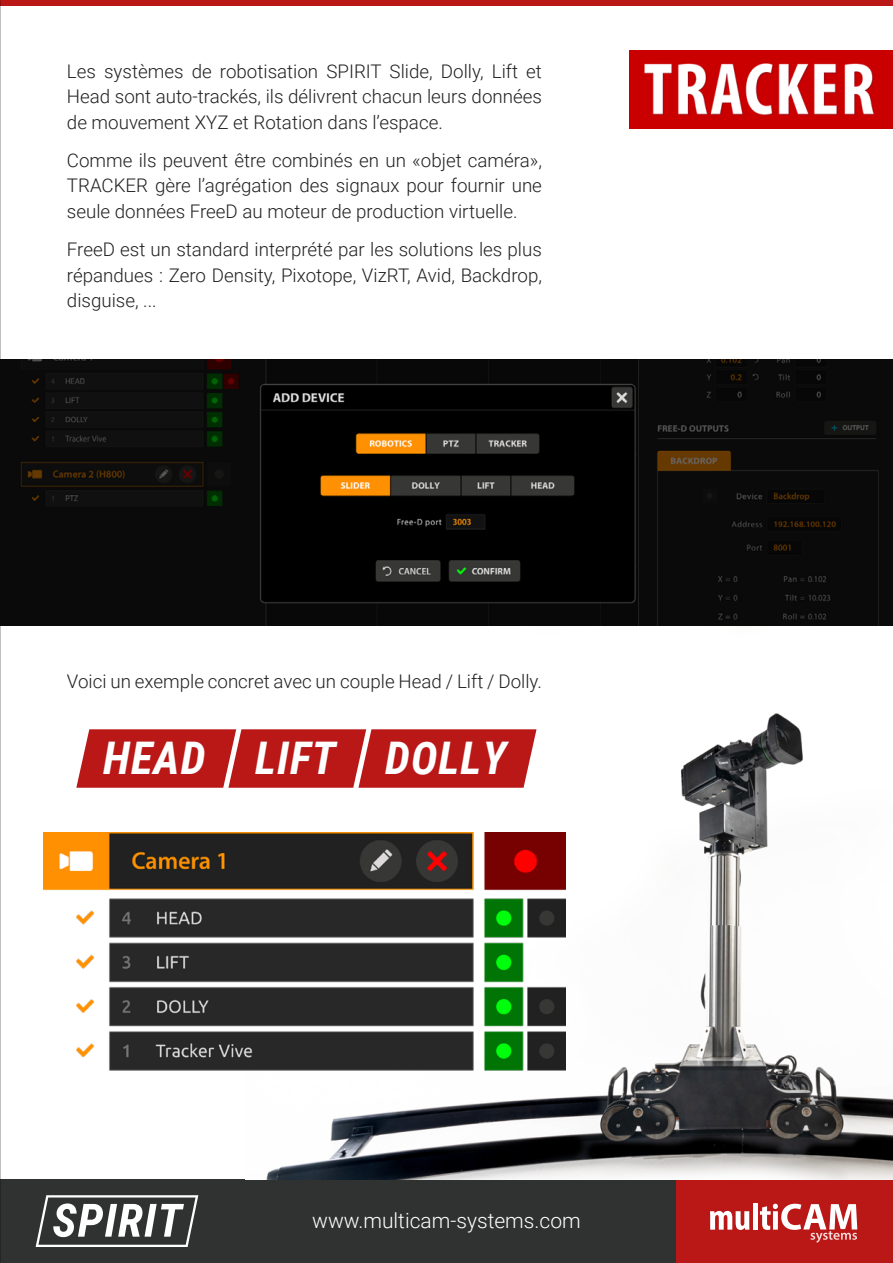
<style>
.page{position:relative;width:893px;height:1263px;background:#fff}
.page>*{position:absolute;margin:0;border:0;box-sizing:border-box;transform-origin:0 0}
.t1{font:italic 700 45px "Roboto Condensed";letter-spacing:.02em;color:#fff}
.t2{font:300 21px "Roboto";color:#fff}
.t3{font:300 18.75px/25.5px "Roboto";color:#212121;text-align:justify}
</style>
<div class="page">
<div style="left:0;top:1179px;width:893px;height:84px;background:#303131"></div>
<div style="left:676px;top:1179px;width:217px;height:84px;background:#b91817"></div>
<svg style="left:710px;top:1211px;width:39px;height:19px"></svg>
<div style="left:753px;top:1203px;width:5px;height:26px;background:#fff"></div>
<svg style="left:760px;top:1204px;width:97px;height:39px"></svg>
<svg style="left:36px;top:1195px;width:162px;height:52px"></svg>
<div style="left:0;top:0;width:893px;height:6px;background:#b91817"></div>
<img style="left:266px;top:713px;width:627px;height:466px">
<img style="left:0;top:840px;width:1px;height:339px">
<img style="left:0;top:0;width:1px;height:840px">
<img style="left:629px;top:51px;width:264px;height:77px">
<img style="left:0;top:359px;width:893px;height:267px">
<img style="left:44px;top:832px;width:521px;height:253px">
<svg style="left:76px;top:729px;width:460px;height:59px;background:#bd2524"></svg>
<p class="t3" style="left:67px;top:57px;width:477px">Les systèmes de robotisation SPIRIT Slide, Dolly, Lift et Head sont auto-trackés, ils délivrent chacun leurs données de mouvement XYZ et Rotation dans l’espace.</p>
<p class="t3" style="left:67px;top:147px;width:477px">Comme ils peuvent être combinés en un «objet caméra», TRACKER gère l’agrégation des signaux pour fournir une seule données FreeD au moteur de production virtuelle.</p>
<p class="t3" style="left:67px;top:236px;width:477px">FreeD est un standard interprété par les solutions les plus répandues : Zero Density, Pixotope, VizRT, Avid, Backdrop, disguise, ...</p>
<p class="t3" style="left:67px;top:668px;width:477px">Voici un exemple concret avec un couple Head / Lift / Dolly.</p>
<h1 class="t1" style="left:103px;top:727px;width:405px">HEAD LIFT DOLLY</h1>
<p class="t2" style="left:312px;top:1206px;width:270px">www.multicam-systems.com</p>
</div>
